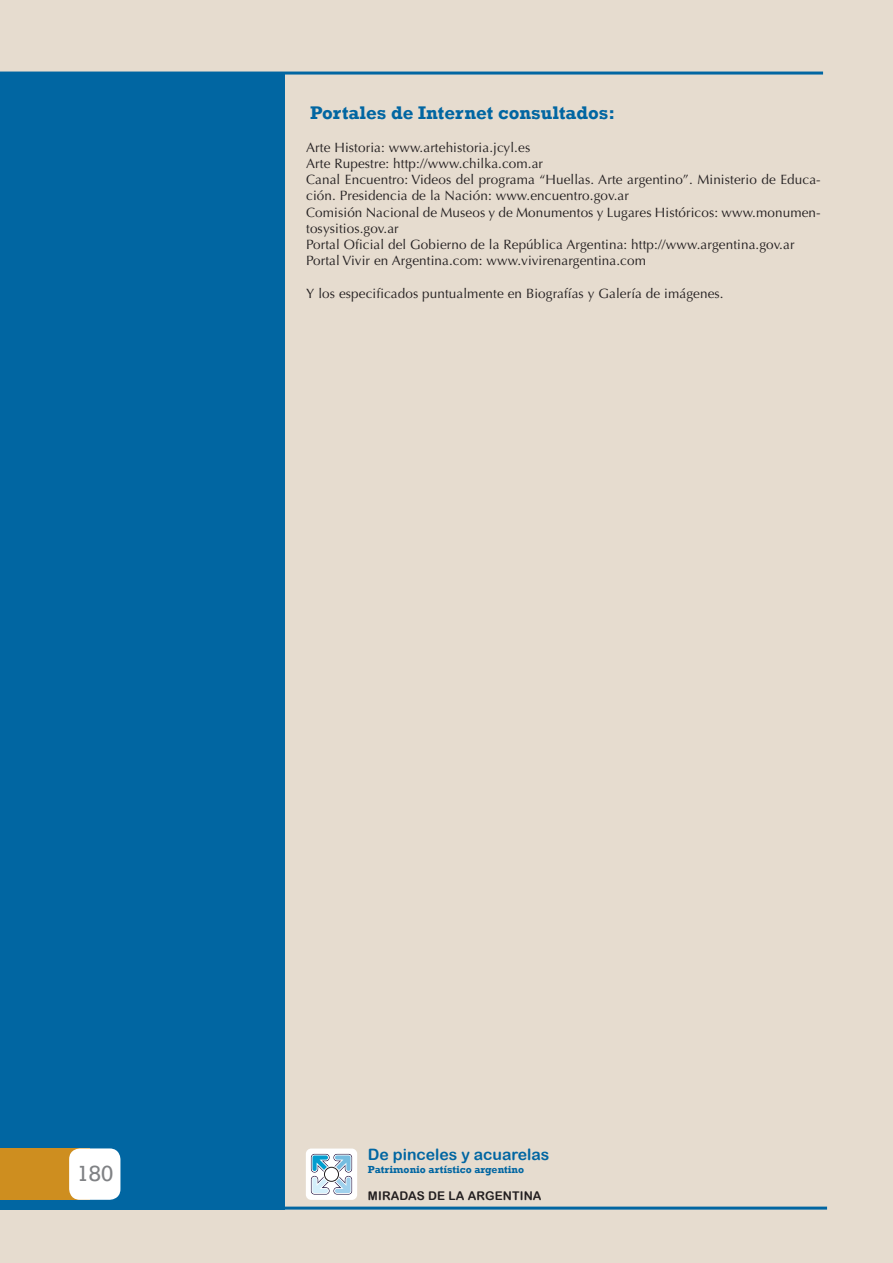
<style>
.page{position:relative;width:893px;height:1263px;background:#e6dccf}
.page>*{position:absolute;margin:0;border:0;box-sizing:border-box;transform-origin:0 0}
.t1{font:22.5px "Rockwell";color:#808285}
.t2{font:700 18.75px "Rockwell";color:#0166a2}
.t3{font:15.75px "Arial Rounded MT Bold";color:#0166a2}
.t4{font:13.5px/16.2px "Optima";letter-spacing:.01em;color:#231f20}
.t5{font:12px "Arial Rounded MT Bold";letter-spacing:.01em;color:#231f20}
.t6{font:700 10.5px "Rockwell";color:#0166a2}
</style>
<div class="page">
<div style="left:0;top:72px;width:285px;height:1137px;background:#0166a2"></div>
<hr style="left:0;top:72px;width:823px;height:3px;background:#0166a2">
<hr style="left:0;top:1206px;width:827px;height:3px;background:#0166a2">
<div style="left:306px;top:1148px;width:51px;height:52px;background:#fff;border-radius:5px"></div>
<svg style="left:311px;top:1154px;width:41px;height:40px"></svg>
<svg style="left:323px;top:1166px;width:17px;height:17px"></svg>
<div style="left:324px;top:1167px;width:15px;height:14px;background:#fff;border-radius:50%"></div>
<div style="left:324px;top:1167px;width:15px;height:15px;border:1px solid #231f20;border-radius:50%"></div>
<div style="left:0;top:1148px;width:90px;height:52px;background:#ce8e1f"></div>
<div style="left:69px;top:1148px;width:51px;height:52px;background:#fff;border-radius:11px"></div>
<h2 class="t2" style="left:310px;top:102px;width:307px">Portales de Internet consultados:</h2>
<p class="t4" style="left:306px;top:139px;width:516px">Arte Historia: www.artehistoria.jcyl.es<br>Arte Rupestre: http://www.chilka.com.ar<br>Canal Encuentro: Videos del programa “Huellas. Arte argentino”. Ministerio de Educa&shy;ción. Presidencia de la Nación: www.encuentro.gov.ar<br>Comisión Nacional de Museos y de Monumentos y Lugares Históricos: www.monumen&shy;tosysitios.gov.ar<br>Portal Oficial del Gobierno de la República Argentina: http://www.argentina.gov.ar Portal Vivir en Argentina.com: www.vivirenargentina.com</p>
<p class="t4" style="left:306px;top:285px;width:419px">Y los especificados puntualmente en Biografías y Galería de imágenes.</p>
<h1 class="t1" style="left:77px;top:1160px;width:38px">180</h1>
<p class="t3" style="left:368px;top:1145px;width:183px">De pinceles y acuarelas</p>
<p class="t6" style="left:368px;top:1163px;width:158px">Patrimonio artístico argentino</p>
<p class="t5" style="left:368px;top:1188px;width:175px">MIRADAS DE LA ARGENTINA</p>
</div>
